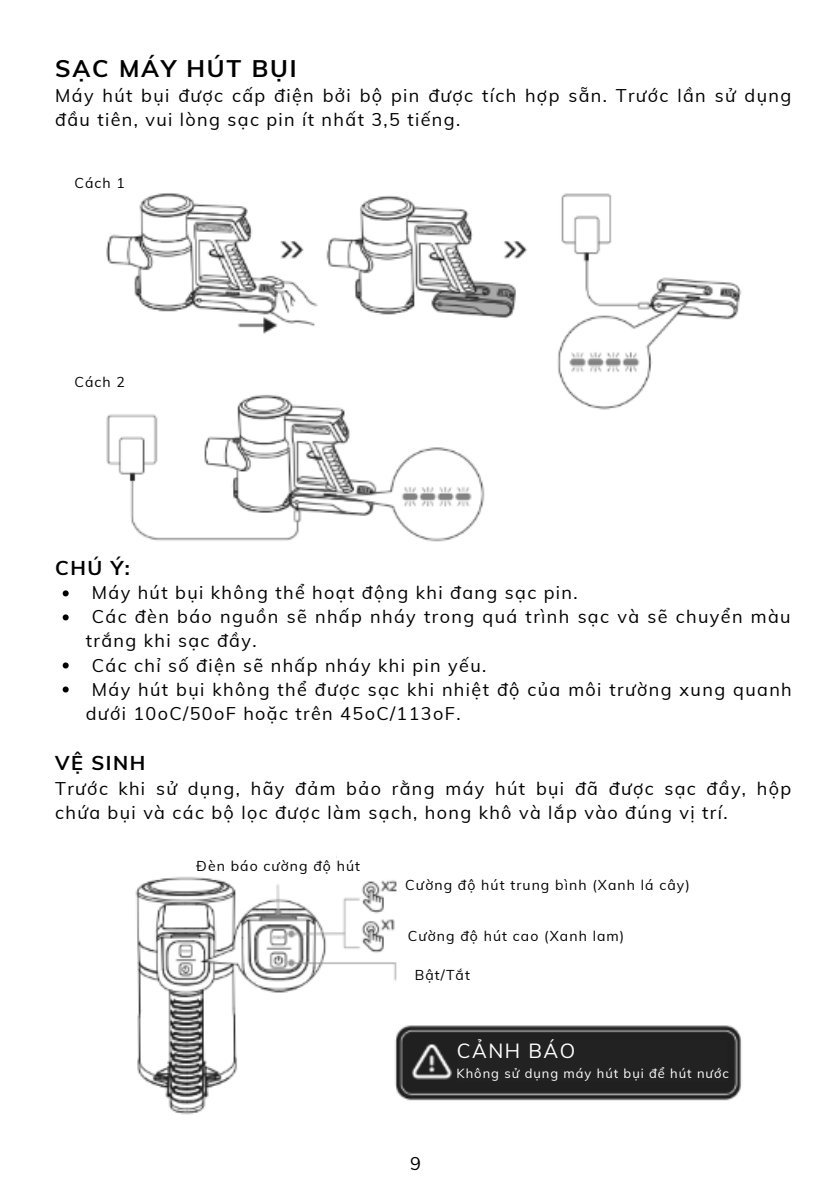
<style>
.page{position:relative;width:839px;height:1191px;background:#fff}
.page>*{position:absolute;margin:0;border:0;box-sizing:border-box;transform-origin:0 0}
.t1{font:700 24px "Muli";letter-spacing:.075em;color:#000}
.t2{font:700 20px "Muli";letter-spacing:.075em;color:#000}
.t3{font:20px "Muli";letter-spacing:.075em;color:#fff}
.t4{font:18px/24px "Muli";letter-spacing:.075em;color:#000}
.t5{font:14px "Muli";letter-spacing:.075em;color:#000}
.t6{font:13px "Muli";letter-spacing:.075em;color:#fff}
</style>
<div class="page">
<img style="left:106px;top:193px;width:636px;height:349px">
<img style="left:135px;top:856px;width:607px;height:259px">
<svg style="left:63px;top:590px;width:6px;height:6px"></svg>
<svg style="left:63px;top:614px;width:6px;height:6px"></svg>
<svg style="left:63px;top:662px;width:6px;height:7px"></svg>
<svg style="left:63px;top:687px;width:6px;height:6px"></svg>
<div style="left:55px;top:354px;width:150px;height:38px;background:#fff"></div>
<div style="left:223px;top:839px;width:113px;height:39px;background:#fff"></div>
<div style="left:397px;top:892px;width:225px;height:107px;background:#fff"></div>
<div style="left:458px;top:1041px;width:269px;height:40px;background:#222"></div>
<p class="t1" style="left:55px;top:53px;width:243px">SẠC MÁY HÚT BỤI</p>
<p class="t4" style="left:55px;top:84px;width:737px">Máy hút bụi được cấp điện bởi bộ pin được tích hợp sẵn. Trước lần sử dụng đầu tiên, vui lòng sạc pin ít nhất 3,5 tiếng.</p>
<p class="t5" style="left:74px;top:174px;width:52px">Cách 1</p>
<p class="t5" style="left:74px;top:373px;width:52px">Cách 2</p>
<p class="t2" style="left:55px;top:555px;width:76px">CHÚ Ý:</p>
<p class="t4" style="left:92px;top:581px;width:487px">Máy hút bụi không thể hoạt động khi đang sạc pin.</p>
<p class="t4" style="left:86px;top:605px;width:706px;text-indent:6px">Các đèn báo nguồn sẽ nhấp nháy trong quá trình sạc và sẽ chuyển màu trắng khi sạc đầy.</p>
<p class="t4" style="left:92px;top:653px;width:396px">Các chỉ số điện sẽ nhấp nháy khi pin yếu.</p>
<p class="t4" style="left:86px;top:677px;width:707px;text-indent:6px">Máy hút bụi không thể được sạc khi nhiệt độ của môi trường xung quanh dưới 10oC/50oF hoặc trên 45oC/113oF.</p>
<p class="t2" style="left:55px;top:750px;width:92px">VỆ SINH</p>
<p class="t4" style="left:55px;top:776px;width:737px">Trước khi sử dụng, hãy đảm bảo rằng máy hút bụi đã được sạc đầy, hộp chứa bụi và các bộ lọc được làm sạch, hong khô và lắp vào đúng vị trí.</p>
<p class="t5" style="left:196px;top:857px;width:165px">Đèn báo cường độ hút</p>
<p class="t5" style="left:405px;top:876px;width:286px">Cường độ hút trung bình (Xanh lá cây)</p>
<p class="t5" style="left:408px;top:927px;width:218px">Cường độ hút cao (Xanh lam)</p>
<p class="t5" style="left:415px;top:966px;width:57px">Bật/Tắt</p>
<p class="t4" style="left:410px;top:1151px;width:12px">9</p>
<p class="t3" style="left:457px;top:1038px;width:120px">CẢNH BÁO</p>
<p class="t6" style="left:456px;top:1065px;width:274px">Không sử dụng máy hút bụi để hút nước</p>
</div>
